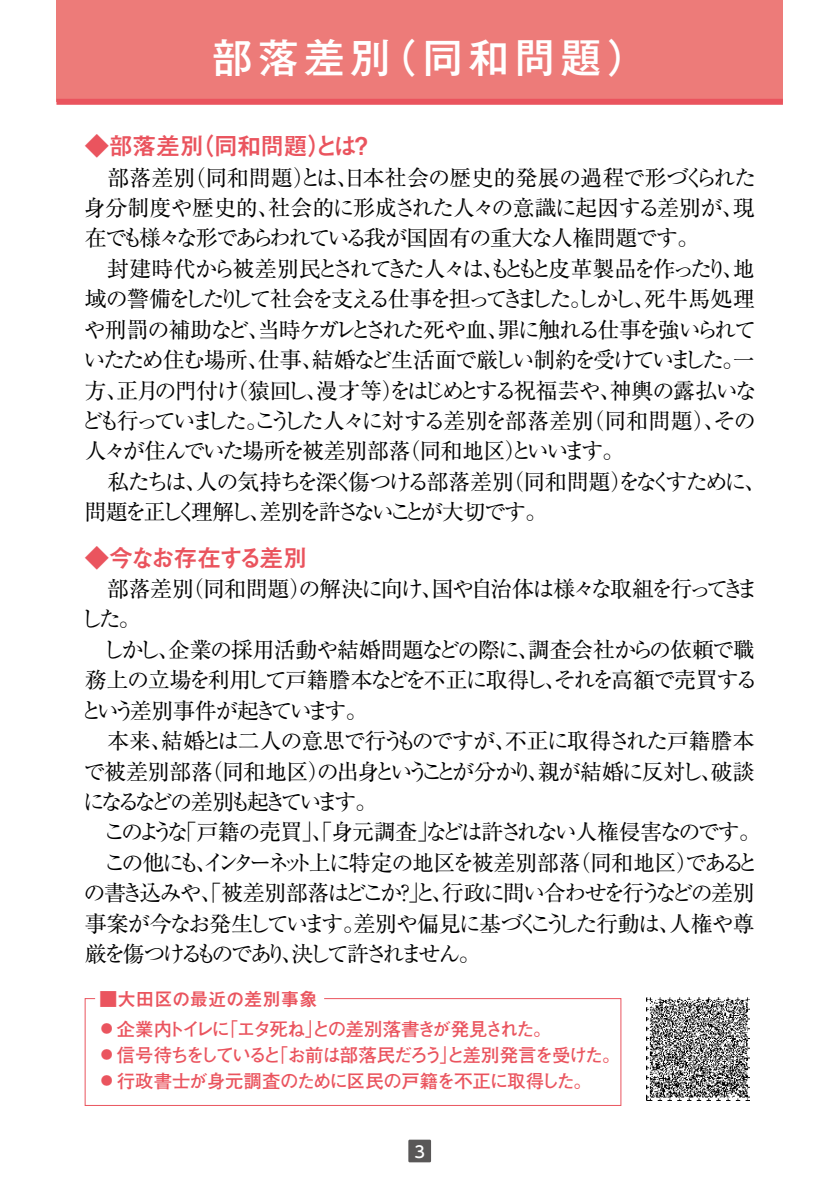
<style>
.page{position:relative;width:840px;height:1191px;background:#fff}
.page>*{position:absolute;margin:0;border:0;box-sizing:border-box;transform-origin:0 0}
.t1{font:500 40px "Gothic MB101 Pr 6 N";letter-spacing:.15em;color:#fff}
.t2{font:700 24.2px "Mi Go MB1 Std De";letter-spacing:-.04em;color:#ea545e}
.t3{font:700 24.2px "Mi Go MB1 Std De";letter-spacing:-.095em;color:#ea545e}
.t4{font:22px/30.4px "Ryumin Pr 6";letter-spacing:-.075em;color:#000}
.t5{font:22px/30.4px "Ryumin Pr 6";letter-spacing:-.115em;color:#000}
.t6{font:22px/30.4px "Ryumin Pr 6";letter-spacing:-.055em;color:#000}
.t7{font:22px "Ryumin Pr 6";letter-spacing:-.095em;color:#000}
.t8{font:22px "Ryumin Pr 6";letter-spacing:-.015em;color:#000}
.t9{font:22px "Ryumin Pr 6";letter-spacing:-.035em;color:#000}
.t10{font:22px "Ryumin Pr 6";letter-spacing:-.11em;color:#000}
.t11{font:22px/30.4px "Ryumin Pr 6";letter-spacing:-.15em;color:#000}
.t12{font:22px "Ryumin Pr 6";letter-spacing:-.1em;color:#000}
.t13{font:22px/30.4px "Ryumin Pr 6";letter-spacing:-.16em;color:#000}
.t14{font:22px "Ryumin Pr 6";letter-spacing:-.205em;color:#000}
.t15{font:22px/30.4px "Ryumin Pr 6";letter-spacing:-.105em;color:#000}
.t16{font:22px "Ryumin Pr 6";letter-spacing:-.025em;color:#000}
.t17{font:700 18.4px "Futo Go B101 Pro";letter-spacing:-.055em;color:#ea545e}
.t18{font:700 18.4px "Futo Go B101 Pro";letter-spacing:-.02em;color:#ea545e}
.t19{font:700 18.4px "Mi Go MB1 Std De";letter-spacing:-.01em;color:#ea545e}
.t20{font:700 18.4px "Futo Go B101 Pro";letter-spacing:-.14em;color:#ea545e}
.t21{font:700 18.4px "Futo Go B101 Pro";letter-spacing:-.18em;color:#ea545e}
.t22{font:500 16px "UD Shin M Go Pro";color:#fff}
.t23{font:700 12px "Futo Go B101 Pro";color:#ea545e}
</style>
<div class="page">
<div style="left:56px;top:0;width:726px;height:102px;background:#ed7b79"></div>
<div style="left:56px;top:99px;width:726px;height:6px;background:#ea545e"></div>
<div style="left:408px;top:1139px;width:23px;height:23px;background:#595757"></div>
<svg style="left:84px;top:998px;width:537px;height:108px"></svg>
<img style="left:646px;top:997px;width:102px;height:103px">
<h1 class="t1" style="left:212px;top:25px;width:180px">部落差別</h1>
<h1 class="t1" style="left:376px;top:25px;width:271px">（同和問題(</h1>
<p class="t2" style="left:85px;top:128px;width:120px">◆部落差別</p>
<p class="t8" style="left:184px;top:160px;width:573px">（同和問題とは日本社会の歴史的発展の過程で形づくられた</p>
<p class="t2" style="left:190px;top:128px;width:168px">（同和問題とは</p>
<p class="t2" style="left:307px;top:128px;width:26px">）</p>
<p class="t2" style="left:349px;top:128px;width:26px">?</p>
<p class="t4" style="left:293px;top:161px;width:23px">）</p>
<p class="t4" style="left:85px;top:161px;width:112px">　部落差別</p>
<p class="t4" style="left:336px;top:161px;width:23px">、</p>
<p class="t4" style="left:268px;top:191px;width:487px">社会的に形成された人々の意識に起因する差別が現、</p>
<p class="t4" style="left:84px;top:191px;width:617px">身分制度や歴史的、<br>在でも様々な形であらわれている我が国固有の重大な人権問題です。</p>
<p class="t5" style="left:85px;top:252px;width:644px">　封建時代から被差別民とされてきた人々はもともと皮革製品を作ったり</p>
<p class="t4" style="left:722px;top:252px;width:34px">地、</p>
<p class="t5" style="left:85px;top:252px;width:671px;text-indent:398px">、<br>域の警備をしたりして社会を支える仕事を担ってきましたしかし死牛馬処理</p>
<p class="t15" style="left:497px;top:283px;width:260px;text-indent:72px">。<br>罪に触れる仕事を強いられて</p>
<p class="t4" style="left:633px;top:283px;width:23px">、</p>
<p class="t4" style="left:84px;top:313px;width:427px">や刑罰の補助など当時ケガレとされた死や血、</p>
<p class="t4" style="left:248px;top:313px;width:23px">、</p>
<p class="t12" style="left:312px;top:342px;width:444px">結婚など生活面で厳しい制約を受けていました一。</p>
<p class="t4" style="left:258px;top:343px;width:67px">仕事、</p>
<p class="t6" style="left:226px;top:343px;width:532px;text-indent:-142px">いたため住む場所、<br>（猿回し漫才等をはじめとする祝福芸や神輿の露払いな</p>
<p class="t4" style="left:381px;top:374px;width:23px">）</p>
<p class="t4" style="left:85px;top:374px;width:156px">方正月の門付け</p>
<p class="t4" style="left:106px;top:374px;width:23px">、</p>
<p class="t4" style="left:306px;top:374px;width:23px">、</p>
<p class="t4" style="left:599px;top:374px;width:23px">、</p>
<p class="t4" style="left:582px;top:404px;width:145px">（同和問題）、</p>
<p class="t10" style="left:81px;top:403px;width:514px">ども行っていましたこうした人々に対する差別を部落差別</p>
<p class="t4" style="left:713px;top:404px;width:44px">その</p>
<p class="t4" style="left:246px;top:404px;width:23px">。</p>
<p class="t4" style="left:398px;top:435px;width:227px">（同和地区といいます。</p>
<p class="t4" style="left:504px;top:435px;width:23px">）</p>
<p class="t4" style="left:84px;top:435px;width:327px">人々が住んでいた場所を被差別部落</p>
<p class="t7" style="left:502px;top:464px;width:266px">（同和問題をなくすために、</p>
<p class="t4" style="left:610px;top:465px;width:23px">）</p>
<p class="t4" style="left:85px;top:465px;width:430px">　私たちは人の気持ちを深く傷つける部落差別</p>
<p class="t11" style="left:84px;top:465px;width:464px;text-indent:101px">、<br>問題を正しく理解し差別を許さないことが大切です。</p>
<p class="t4" style="left:249px;top:495px;width:23px">、</p>
<p class="t3" style="left:85px;top:539px;width:224px">◆今なお存在する差別</p>
<p class="t4" style="left:182px;top:572px;width:577px">（同和問題の解決に向け国や自治体は様々な取組を行ってきま</p>
<p class="t4" style="left:289px;top:572px;width:23px">）</p>
<p class="t4" style="left:80px;top:572px;width:115px">　部落差別した。</p>
<p class="t6" style="left:102px;top:633px;width:653px">しかし企業の採用活動や結婚問題などの際に調査会社からの依頼で職</p>
<p class="t4" style="left:421px;top:572px;width:23px">、</p>
<p class="t4" style="left:85px;top:633px;width:674px;text-indent:73px">、<br>務上の立場を利用して戸籍謄本などを不正に取得しそれを高額で売買する</p>
<p class="t4" style="left:517px;top:633px;width:23px">、</p>
<p class="t4" style="left:544px;top:663px;width:23px">、</p>
<p class="t4" style="left:161px;top:694px;width:594px;text-indent:-81px">という差別事件が起きています。<br>結婚とは二人の意思で行うものですが不正に取得された戸籍謄本</p>
<p class="t4" style="left:85px;top:724px;width:89px">　本来、</p>
<p class="t4" style="left:494px;top:724px;width:23px">、</p>
<p class="t9" style="left:201px;top:754px;width:555px">（同和地区の出身ということが分かり親が結婚に反対し破談</p>
<p class="t4" style="left:308px;top:755px;width:23px">）</p>
<p class="t4" style="left:83px;top:755px;width:131px">で被差別部落</p>
<p class="t14" style="left:83px;top:784px;width:296px">になるなどの差別も起きています。</p>
<p class="t4" style="left:175px;top:815px;width:587px">「戸籍の売買」、「身元調査などは許されない人権侵害なのです。</p>
<p class="t4" style="left:527px;top:755px;width:23px">、</p>
<p class="t4" style="left:700px;top:755px;width:23px">、</p>
<p class="t4" style="left:85px;top:815px;width:105px">　このような</p>
<p class="t4" style="left:417px;top:815px;width:23px">」</p>
<p class="t16" style="left:568px;top:845px;width:191px">（同和地区であると</p>
<p class="t4" style="left:675px;top:846px;width:23px">）</p>
<p class="t7" style="left:85px;top:845px;width:497px">　この他にもインターネット上に特定の地区を被差別部落</p>
<p class="t4" style="left:195px;top:846px;width:23px">、</p>
<p class="t4" style="left:414px;top:876px;width:342px">と行政に問い合わせを行うなどの差別</p>
<p class="t4" style="left:83px;top:876px;width:672px">の書き込みや、「被差別部落はどこか<br>事案が今なお発生しています差別や偏見に基づくこうした行動は人権や尊</p>
<p class="t4" style="left:394px;top:876px;width:61px">？」、</p>
<p class="t13" style="left:85px;top:907px;width:397px;text-indent:258px">。<br>厳を傷つけるものであり決して許されません。</p>
<p class="t4" style="left:658px;top:907px;width:23px">、</p>
<p class="t4" style="left:281px;top:937px;width:23px">、</p>
<p class="t19" style="left:99px;top:984px;width:220px">■大田区の最近の差別事象</p>
<p class="t17" style="left:219px;top:1014px;width:333px">「エタ死ねとの差別落書きが発見された。</p>
<p class="t17" style="left:305px;top:1014px;width:20px">」</p>
<p class="t21" style="left:117px;top:1014px;width:114px">企業内トイレに</p>
<p class="t23" style="left:101px;top:1019px;width:13px">●</p>
<p class="t17" style="left:269px;top:1040px;width:352px">「お前は部落民だろうと差別発言を受けた。</p>
<p class="t17" style="left:439px;top:1040px;width:20px">」</p>
<p class="t20" style="left:117px;top:1040px;width:166px">信号待ちをしていると</p>
<p class="t23" style="left:101px;top:1045px;width:13px">●</p>
<p class="t18" style="left:117px;top:1066px;width:476px">行政書士が身元調査のために区民の戸籍を不正に取得した。</p>
<p class="t23" style="left:101px;top:1071px;width:13px">●</p>
<p class="t22" style="left:414px;top:1138px;width:12px">3</p>
</div>
